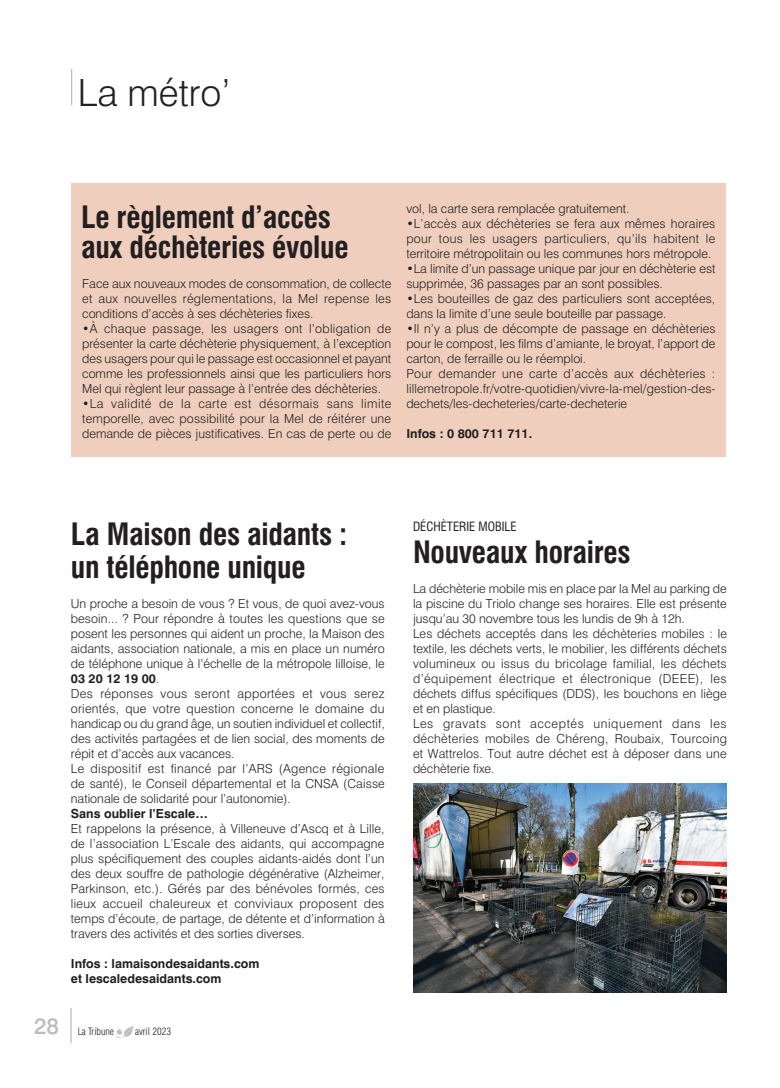
<style>
.page{position:relative;width:780px;height:1088px;background:#fff}
.page>*{position:absolute;margin:0;border:0;box-sizing:border-box;transform-origin:0 0}
.t1{font:300 37.5px "Swiss 721 BT";color:#231f20}
.chapo{font:700 condensed 30px "Swiss 721 BT";letter-spacing:-.01em;color:#231f20}
.texte{font:700 condensed 30px "Swiss 721 BT";letter-spacing:-.01em;color:#231f20}
.t2{font:500 22.5px "Swiss 721 BT";color:#bcbdc0}
.chapo-2{font:300 12.5px/15px "Swiss 721 BT";color:#231f20;text-align:justify}
.texte-2{font:300 12.5px/15px "Swiss 721 BT";color:#231f20;text-align:justify}
.chapo-3{font:700 12.5px "Swiss 721 BT";color:#231f20}
.texte-3{font:700 12.5px "Swiss 721 BT";color:#231f20}
.chapo-4{font:condensed 12.5px "Swiss 721 BT";color:#231f20}
.t3{font:300 condensed 10px "Swiss 721 BT";color:#231f20}
.s1{font-weight:700}
</style>
<div class="page">
<hr style="left:71px;top:69px;width:1px;height:36px;background:#bcbdc0">
<img style="left:116px;top:1026px;width:18px;height:12px">
<hr style="left:70px;top:1008px;width:2px;height:35px;background:#bcbdc0">
<div style="left:72px;top:183px;width:654px;height:274px;background:#efcebd"></div>
<img style="left:413px;top:783px;width:313px;height:210px">
<p class="t1" style="left:78px;top:70px;width:154px">La métro’</p>
<p class="texte" style="left:81px;top:199px;width:251px">Le règlement d’accès</p>
<p class="texte" style="left:81px;top:229px;width:269px">aux déchèteries évolue</p>
<p class="texte-2" style="left:82px;top:276px;width:310px">Face aux nouveaux modes de consommation, de collecte et aux nouvelles réglementations, la Mel repense les conditions d’accès à ses déchèteries fixes.</p>
<p class="texte-2" style="left:82px;top:321px;width:311px">•À chaque passage, les usagers ont l’obligation de présenter la carte déchèterie physiquement, à l’exception des usagers pour qui le passage est occasionnel et payant comme les professionnels ainsi que les particuliers hors Mel qui règlent leur passage à l’entrée des déchèteries.</p>
<p class="texte-2" style="left:82px;top:396px;width:311px">•La validité de la carte est désormais sans limite temporelle, avec possibilité pour la Mel de réitérer une demande de pièces justificatives. En cas de perte ou de</p>
<p class="texte-2" style="left:406px;top:201px;width:224px">vol, la carte sera remplacée gratuitement.</p>
<p class="texte-2" style="left:406px;top:216px;width:310px">•L’accès aux déchèteries se fera aux mêmes horaires pour tous les usagers particuliers, qu’ils habitent le territoire métropolitain ou les communes hors métropole.</p>
<p class="texte-2" style="left:406px;top:261px;width:310px">•La limite d’un passage unique par jour en déchèterie est supprimée, 36 passages par an sont possibles.</p>
<p class="texte-2" style="left:406px;top:291px;width:310px">•Les bouteilles de gaz des particuliers sont acceptées, dans la limite d’une seule bouteille par passage.</p>
<p class="texte-2" style="left:406px;top:321px;width:311px">•Il n’y a plus de décompte de passage en déchèteries pour le compost, les films d’amiante, le broyat, l’apport de carton, de ferraille ou le réemploi.</p>
<p class="texte-2" style="left:406px;top:366px;width:311px">Pour demander une carte d’accès aux déchèteries : lillemetropole.fr/votre-quotidien/vivre-la-mel/gestion-des&shy;dechets/les-decheteries/carte-decheterie</p>
<p class="texte-3" style="left:406px;top:426px;width:127px">Infos : 0 800 711 711.</p>
<p class="chapo" style="left:71px;top:516px;width:278px">La Maison des aidants :</p>
<p class="chapo" style="left:71px;top:549px;width:236px">un téléphone unique</p>
<p class="chapo-2" style="left:71px;top:596px;width:315px">Un proche a besoin de vous ? Et vous, de quoi avez-vous besoin... ? Pour répondre à toutes les questions que se posent les personnes qui aident un proche, la Maison des aidants, association nationale, a mis en place un numéro de téléphone unique à l’échelle de la métropole lilloise, le <span class="s1">03 20 12 19 00</span>.</p>
<p class="chapo-2" style="left:71px;top:686px;width:315px">Des réponses vous seront apportées et vous serez orientés, que votre question concerne le domaine du handicap ou du grand âge, un soutien individuel et collectif, des activités partagées et de lien social, des moments de répit et d’accès aux vacances.</p>
<p class="chapo-2" style="left:71px;top:761px;width:315px">Le dispositif est financé par l’ARS (Agence régionale de santé), le Conseil départemental et la CNSA (Caisse nationale de solidarité pour l’autonomie).</p>
<p class="chapo-3" style="left:71px;top:806px;width:138px">Sans oublier l’Escale…</p>
<p class="chapo-2" style="left:71px;top:821px;width:315px">Et rappelons la présence, à Villeneuve d’Ascq et à Lille, de l’association L’Escale des aidants, qui accompagne plus spécifiquement des couples aidants-aidés dont l’un des deux souffre de pathologie dégénérative (Alzheimer, Parkinson, etc.). Gérés par des bénévoles formés, ces lieux accueil chaleureux et conviviaux proposent des temps d’écoute, de partage, de détente et d’information à travers des activités et des sorties diverses.</p>
<p class="chapo-3" style="left:71px;top:956px;width:190px">Infos : lamaisondesaidants.com</p>
<p class="chapo-3" style="left:71px;top:971px;width:152px">et lescaledesaidants.com</p>
<p class="t2" style="left:34px;top:1012px;width:27px">28</p>
<p class="t3" style="left:78px;top:1025px;width:38px">La Tribune</p>
<p class="t3" style="left:135px;top:1025px;width:37px">avril 2023</p>
<p class="chapo-4" style="left:413px;top:519px;width:105px">DÉCHÈTERIE MOBILE</p>
<p class="chapo" style="left:413px;top:534px;width:219px">Nouveaux horaires</p>
<p class="chapo-2" style="left:413px;top:581px;width:315px">La déchèterie mobile mis en place par la Mel au parking de la piscine du Triolo change ses horaires. Elle est présente jusqu’au 30 novembre tous les lundis de 9h à 12h.</p>
<p class="chapo-2" style="left:413px;top:626px;width:315px">Les déchets acceptés dans les déchèteries mobiles : le textile, les déchets verts, le mobilier, les différents déchets volumineux ou issus du bricolage familial, les déchets d’équipement électrique et électronique (DEEE), les déchets diffus spécifiques (DDS), les bouchons en liège et en plastique.</p>
<p class="chapo-2" style="left:413px;top:716px;width:315px">Les gravats sont acceptés uniquement dans les déchèteries mobiles de Chéreng, Roubaix, Tourcoing et Wattrelos. Tout autre déchet est à déposer dans une déchèterie fixe.</p>
</div>
